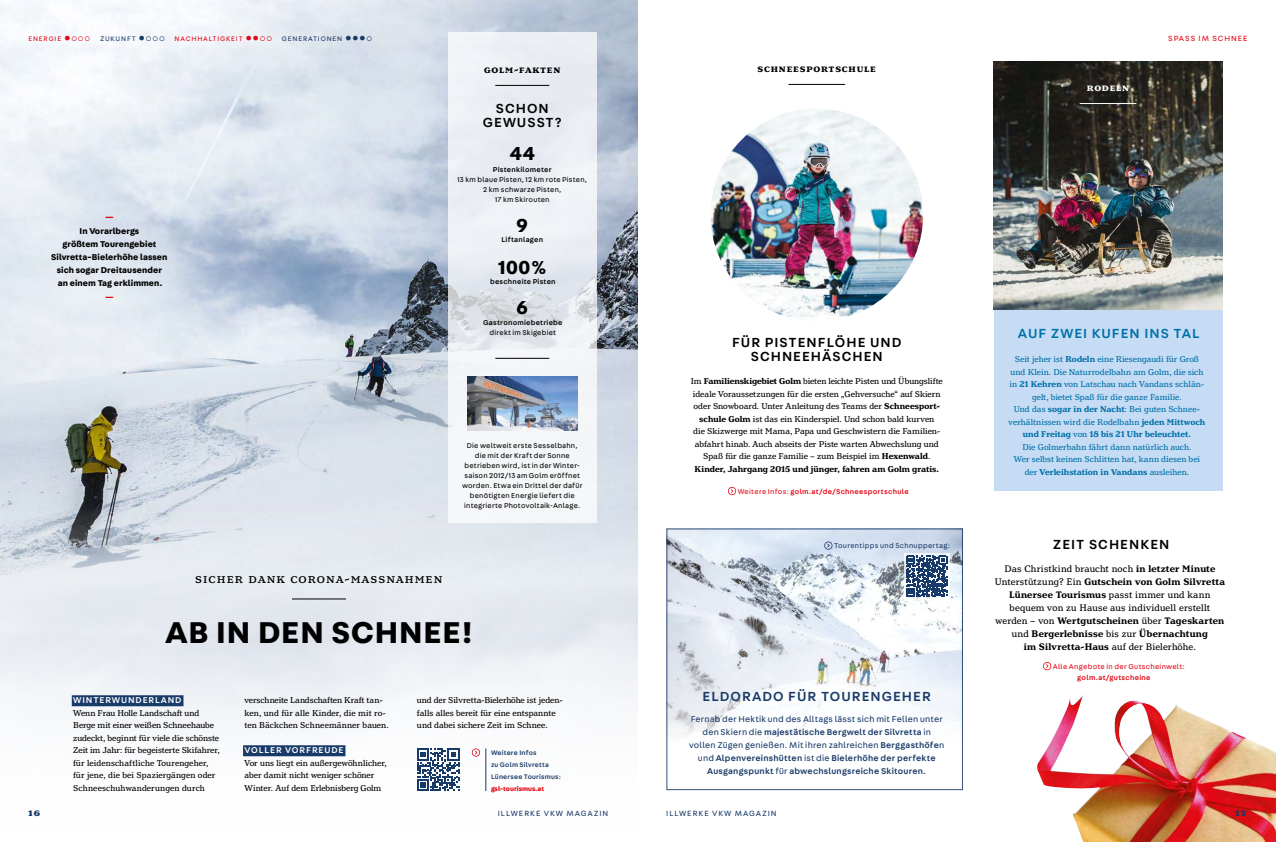
<style>
.page{position:relative;width:1276px;height:842px;background:#fff}
.page>*{position:absolute;margin:0;border:0;box-sizing:border-box;transform-origin:0 0}
.t1{font:700 32px "Fabriga";letter-spacing:.03em;color:#000}
.t2{font:700 20px/42.3px "Fabriga";color:#000;text-align:center}
.t3{font:500 14px/14px "Fabriga";letter-spacing:.075em;color:#000;text-align:center}
.t4{font:14px "Henriette";letter-spacing:.07em;color:#000}
.t5{font:500 14px "Fabriga";letter-spacing:.075em;color:#183a68}
.t6{font:500 14px "Fabriga";letter-spacing:.075em;color:#0170a9}
.t7{font:700 11px "Henriette";letter-spacing:.07em;color:#000}
.t8{font:700 11px "Henriette";letter-spacing:.065em;color:#fff}
.t9{font:800 11px "Henriette";color:#183a68}
.t10{font:700 11px "Fabriga";color:#e30613}
.t11{font:10px/13px "Henriette";letter-spacing:.02em;color:#000;text-align:center}
.t12{font:9px/12.5px "Henriette";letter-spacing:.005em;color:#000}
.t13{font:9px/12.5px "Henriette";letter-spacing:.005em;color:#0170a9;text-align:center}
.t14{font:500 9px/13px "Fabriga";letter-spacing:.025em;color:#183a68;text-align:center}
.t15{font:700 9px/13px "Fabriga";letter-spacing:.01em;color:#000;text-align:center}
.t16{font:500 9px "Fabriga";letter-spacing:.1em;color:#fff}
.t17{font:8px "Fabriga";letter-spacing:.12em;color:#183a68}
.t18{font:8px "Fabriga";letter-spacing:.12em;color:#e30613}
.t19{font:7.5px/10px "Fabriga";letter-spacing:.03em;color:#000;text-align:center}
.t20{font:500 7.5px "Fabriga";letter-spacing:.03em;color:#000}
.t21{font:500 7.5px "Fabriga";letter-spacing:.04em;color:#e30613}
.t22{font:7.5px "Fabriga";letter-spacing:.04em;color:#e30613}
.t23{font:7.5px "Fabriga";letter-spacing:.04em;color:#183a68}
.t24{font:500 7px/12px "Fabriga";letter-spacing:.03em;color:#183a68}
.t25{font:7px "Fabriga";letter-spacing:.12em;color:#e30613}
.t26{font:7px "Fabriga";letter-spacing:.12em;color:#183a68}
.t27{font:700 7px "Fabriga";color:#e30613}
.s1{font-weight:700}
.s2{font-weight:400}
</style>
<div class="page">
<img style="left:668px;top:530px;width:293px;height:79px">
<svg style="left:668px;top:609px;width:293px;height:127px"></svg>
<div style="left:994px;top:269px;width:228px;height:221px;background:#c5dcf4"></div>
<img style="left:1037px;top:695px;width:239px;height:147px">
<img style="left:0;top:0;width:638px;height:491px">
<div style="left:666px;top:528px;width:297px;height:262px;border:1px solid #183a68"></div>
<svg style="left:824px;top:541px;width:8px;height:9px"></svg>
<svg style="left:728px;top:487px;width:8px;height:8px"></svg>
<svg style="left:1043px;top:662px;width:8px;height:8px"></svg>
<hr style="left:788px;top:84px;width:57px;height:1px;background:#000">
<img style="left:710px;top:109px;width:213px;height:212px;border-radius:106px">
<svg style="left:448px;top:33px;width:148px;height:458px;fill:#eceff4"></svg>
<hr style="left:495px;top:85px;width:54px;height:1px;background:#000">
<hr style="left:495px;top:358px;width:54px;height:1px;background:#000">
<img style="left:994px;top:62px;width:228px;height:247px">
<hr style="left:1079px;top:103px;width:57px;height:1px;background:#fff">
<img style="left:467px;top:377px;width:110px;height:53px">
<svg style="left:0;top:491px;width:638px;height:300px;fill:#e9edf2"></svg>
<hr style="left:292px;top:598px;width:54px;height:1px;background:#000">
<svg style="left:472px;top:748px;width:8px;height:9px"></svg>
<hr style="left:485px;top:748px;width:1px;height:43px;background:#183a68">
<div style="left:72px;top:695px;width:111px;height:11px;background:#183a68"></div>
<div style="left:243px;top:745px;width:102px;height:11px;background:#183a68"></div>
<svg style="left:417px;top:748px;width:42px;height:43px"></svg>
<svg style="left:903px;top:553px;width:46px;height:46px"></svg>
<svg style="left:906px;top:556px;width:41px;height:41px"></svg>
<p class="t18" style="left:28px;top:33px;width:88px">ELEKTROMOBILITÄT</p>
<p class="t25" style="left:28px;top:34px;width:63px">ENERGIE ●○○○</p>
<p class="t26" style="left:100px;top:34px;width:66px">ZUKUNFT ●○○○</p>
<p class="t25" style="left:174px;top:34px;width:99px">NACHHALTIGKEIT ●●○○</p>
<p class="t26" style="left:282px;top:34px;width:92px">GENERATIONEN ●●●○</p>
<p class="t18" style="left:1168px;top:33px;width:81px">SPASS IM SCHNEE</p>
<p class="t10" style="left:105px;top:210px;width:10px">—</p>
<p class="t15" style="left:51px;top:225px;width:118px">In Vorarlbergs<br>größtem Tourengebiet<br>Silvretta-Bielerhöhe lassen sich sogar Dreitausender an einem Tag erklimmen.</p>
<p class="t10" style="left:105px;top:290px;width:10px">—</p>
<p class="t7" style="left:484px;top:63px;width:78px">golm-fakten</p>
<h3 class="t3" style="left:483px;top:101px;width:80px">SCHON<br>GEWUSST?</h3>
<p class="t20" style="left:493px;top:165px;width:60px">Pistenkilometer</p>
<p class="t19" style="left:457px;top:174px;width:131px">13 km blaue Pisten, 12 km rote Pisten,<br>2 km schwarze Pisten,<br>17 km Skirouten</p>
<p class="t20" style="left:501px;top:234px;width:43px">Liftanlagen</p>
<p class="t20" style="left:490px;top:277px;width:67px">beschneite Pisten</p>
<p class="t20" style="left:483px;top:317px;width:81px">Gastronomiebetriebe</p>
<p class="t19" style="left:490px;top:327px;width:68px">direkt im Skigebiet</p>
<h2 class="t2" style="left:510px;top:132px;width:26px">44</h2>
<h2 class="t2" style="left:498px;top:203px;width:49px">9<br>100%</h2>
<h2 class="t2" style="left:516px;top:285px;width:13px">6</h2>
<p class="t19" style="left:462px;top:440px;width:122px">Die weltweit erste Sesselbahn, die mit der Kraft der Sonne betrieben wird, ist in der Winter&shy;saison 2012/13 am Golm eröffnet worden. Etwa ein Drittel der dafür benötigten Energie liefert die integrierte Photovoltaik-Anlage.</p>
<h3 class="t4" style="left:195px;top:570px;width:249px">sicher dank corona-massnahmen</h3>
<h1 class="t1" style="left:165px;top:610px;width:309px">AB IN DEN SCHNEE!</h1>
<p class="t16" style="left:73px;top:694px;width:110px">WINTERWUNDERLAND</p>
<p class="t12" style="left:73px;top:707px;width:148px">Wenn Frau Holle Landschaft und Berge mit einer weißen Schneehaube zudeckt, beginnt für viele die schönste Zeit im Jahr: für begeisterte Skifahrer, für leidenschaftliche Tourengeher, für jene, die bei Spaziergängen oder Schneeschuhwanderungen durch</p>
<p class="t12" style="left:244px;top:694px;width:146px">verschneite Landschaften Kraft tan&shy;ken, und für alle Kinder, die mit ro&shy;ten Bäckchen Schneemänner bauen.</p>
<p class="t16" style="left:244px;top:744px;width:101px">VOLLER VORFREUDE</p>
<p class="t12" style="left:244px;top:757px;width:144px">Vor uns liegt ein außergewöhnlicher, aber damit nicht weniger schöner<br>Winter. Auf dem Erlebnisberg Golm</p>
<p class="t12" style="left:417px;top:694px;width:147px">und der Silvretta-Bielerhöhe ist jeden&shy;falls alles bereit für eine entspannte und dabei sichere Zeit im Schnee.</p>
<p class="t24" style="left:491px;top:746px;width:72px">Weitere Infos<br>zu Golm Silvretta<br>Lünersee Tourismus:</p>
<p class="t27" style="left:491px;top:784px;width:55px">gsl-tourismus.at</p>
<p class="t9" style="left:28px;top:806px;width:14px">16</p>
<p class="t17" style="left:498px;top:808px;width:112px">ILLWERKE VKW MAGAZIN</p>
<p class="t7" style="left:757px;top:62px;width:120px">schneesportschule</p>
<p class="t8" style="left:1086px;top:81px;width:44px">rodeln</p>
<h3 class="t3" style="left:732px;top:335px;width:171px">FÜR PISTENFLÖHE UND<br>SCHNEEHÄSCHEN</h3>
<p class="t12" style="left:691px;top:375px;width:253px;text-align:center">Im <span class="s1">Familienskigebiet Golm</span> bieten leichte Pisten und Übungslifte ideale Voraussetzungen für die ersten „Gehversuche“ auf Skiern oder Snowboard. Unter Anleitung des Teams der <span class="s1">Schneesport&shy;schule Golm</span> ist das ein Kinderspiel. Und schon bald kurven<br>die Skizwerge mit Mama, Papa und Geschwistern die Familien&shy;abfahrt hinab. Auch abseits der Piste warten Abwechslung und Spaß für die ganze Familie – zum Beispiel im <span class="s1">Hexenwald</span>.<br><span class="s1">Kinder, Jahrgang 2015 und jünger, fahren am Golm gratis.</span></p>
<p class="t21" style="left:738px;top:486px;width:173px"><span class="s2">Weitere Infos:</span> golm.at/de/Schneesportschule</p>
<p class="t23" style="left:834px;top:541px;width:117px">Tourentipps und Schnuppertag:</p>
<h3 class="t5" style="left:702px;top:687px;width:230px">ELDORADO FÜR TOURENGEHER</h3>
<p class="t14" style="left:689px;top:712px;width:256px"><span class="s2">Fernab der Hektik und des Alltags lässt sich mit Fellen unter den Skiern die</span> majestätische Bergwelt der Silvretta <span class="s2">in vollen Zügen genießen. Mit ihren zahlreichen</span> Berggasthöfe<span class="s2">n und</span> Alpenvereinshütten <span class="s2">ist die</span> Bielerhöhe der perfekte Ausgangspunkt <span class="s2">für</span> abwechslungsreiche Skitouren.</p>
<h3 class="t6" style="left:1018px;top:324px;width:183px">AUF ZWEI KUFEN INS TAL</h3>
<p class="t13" style="left:1008px;top:353px;width:198px">Seit jeher ist <span class="s1">Rodeln</span> eine Riesengaudi für Groß und Klein. Die Naturrodelbahn am Golm, die sich in <span class="s1">21 Kehren</span> von Latschau nach Vandans schlän&shy;gelt, bietet Spaß für die ganze Familie.<br>Und das <span class="s1">sogar in der Nacht</span>: Bei guten Schnee&shy;verhältnissen wird die Rodelbahn <span class="s1">jeden Mittwoch und Freitag</span> von <span class="s1">18 bis 21 Uhr beleuchtet.<br></span>Die Golmerbahn fährt dann natürlich auch.<br>Wer selbst keinen Schlitten hat, kann diesen bei der <span class="s1">Verleihstation in Vandans</span> ausleihen.</p>
<h3 class="t3" style="left:1053px;top:536px;width:118px">ZEIT SCHENKEN</h3>
<p class="t11" style="left:994px;top:562px;width:232px">Das Christkind braucht noch <span class="s1">in letzter Minute </span>Unterstützung? Ein <span class="s1">Gutschein von Golm Silvretta Lünersee Tourismus</span> passt immer und kann bequem von zu Hause aus individuell erstellt werden – von <span class="s1">Wertgutscheinen</span> über <span class="s1">Tageskarten </span>und <span class="s1">Bergerlebnisse</span> bis zur <span class="s1">Übernachtung<br>im Silvretta-Haus</span> auf der Bielerhöhe.</p>
<p class="t22" style="left:1053px;top:661px;width:133px">Alle Angebote in der Gutscheinwelt:</p>
<p class="t21" style="left:1077px;top:672px;width:75px">golm.at/gutscheine</p>
<p class="t17" style="left:666px;top:808px;width:112px">ILLWERKE VKW MAGAZIN</p>
<p class="t9" style="left:1235px;top:806px;width:13px">17</p>
</div>
